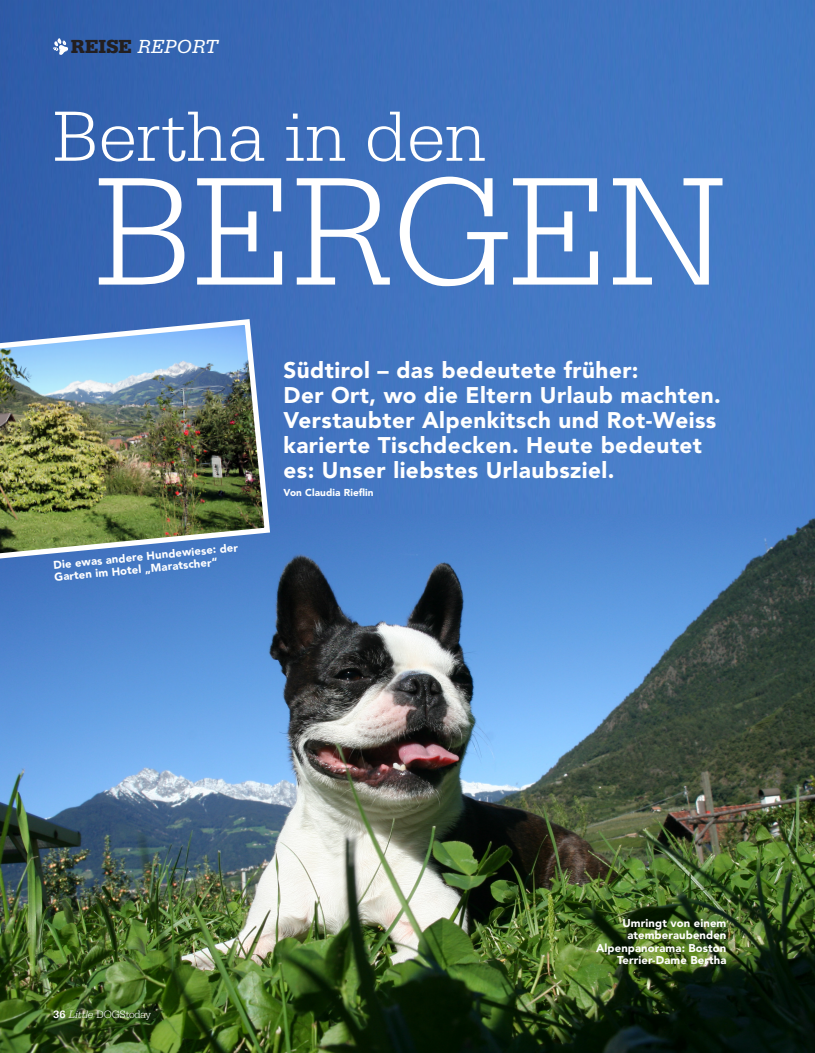
<style>
.page{position:relative;width:815px;height:1053px;background:#fff}
.page>*{position:absolute;margin:0;border:0;box-sizing:border-box;transform-origin:0 0}
._05_Head{font:300 162.5px "Serifa Std";color:#fff}
._05_Head-2{font:300 75px "Serifa Std";color:#fff}
._09_Motto_2{font:900 22.5px/25px "Avenir LT Pro";letter-spacing:.02em;color:#fff}
.t1{font:italic 20px "Serifa Std";color:#fff}
.t2{font:900 11.25px/12.5px "Avenir LT Pro";letter-spacing:.01em;color:#fff}
.t3{font:300 11.25px "Serifa Std";letter-spacing:-.025em;color:#fff}
.t4{font:900 10px "Avenir LT Pro";letter-spacing:.01em;color:#fff}
.s1{font-weight:900;font-style:normal;color:#231f20}
.s2{font-weight:700}
.s3{font-style:italic}
</style>
<div class="page">
<img style="left:0;top:513px;width:815px;height:539px">
<img style="left:0;top:0;width:815px;height:513px">
<img style="left:0;top:316px;width:273px;height:247px">
<svg style="left:53px;top:38px;width:16px;height:17px"></svg>
<p class="t1" style="left:71px;top:36px;width:149px"><span class="s1">REISE</span> REPORT</p>
<p class="_05_Head-2" style="left:53px;top:94px;width:435px">Bertha in den</p>
<p class="_05_Head" style="left:95px;top:141px;width:633px">BERGEN</p>
<p class="t2" style="left:53px;top:558px;width:187px;rotate:-5deg">Die ewas andere Hundewiese: der<br>Garten im Hotel „Maratscher“</p>
<p class="_09_Motto_2" style="left:283px;top:357px;width:357px">Südtirol – das bedeutete früher:</p>
<p class="_09_Motto_2" style="left:283px;top:382px;width:439px">Der Ort, wo die Eltern Urlaub machten.<br>Verstaubter Alpenkitsch und Rot-Weiss karierte Tischdecken. Heute bedeutet es: Unser liebstes Urlaubsziel.</p>
<p class="t4" style="left:283px;top:487px;width:92px">Von Claudia Rieflin</p>
<p class="t3" style="left:53px;top:1007px;width:99px"><span class="s2">36</span> <span class="s3">Little</span> DOGStoday</p>
<p class="t2" style="left:596px;top:916px;width:132px;text-align:right">Umringt von einem atemberaubenden<br>Alpenpanorama: Boston<br>Terrier-Dame Bertha</p>
</div>
